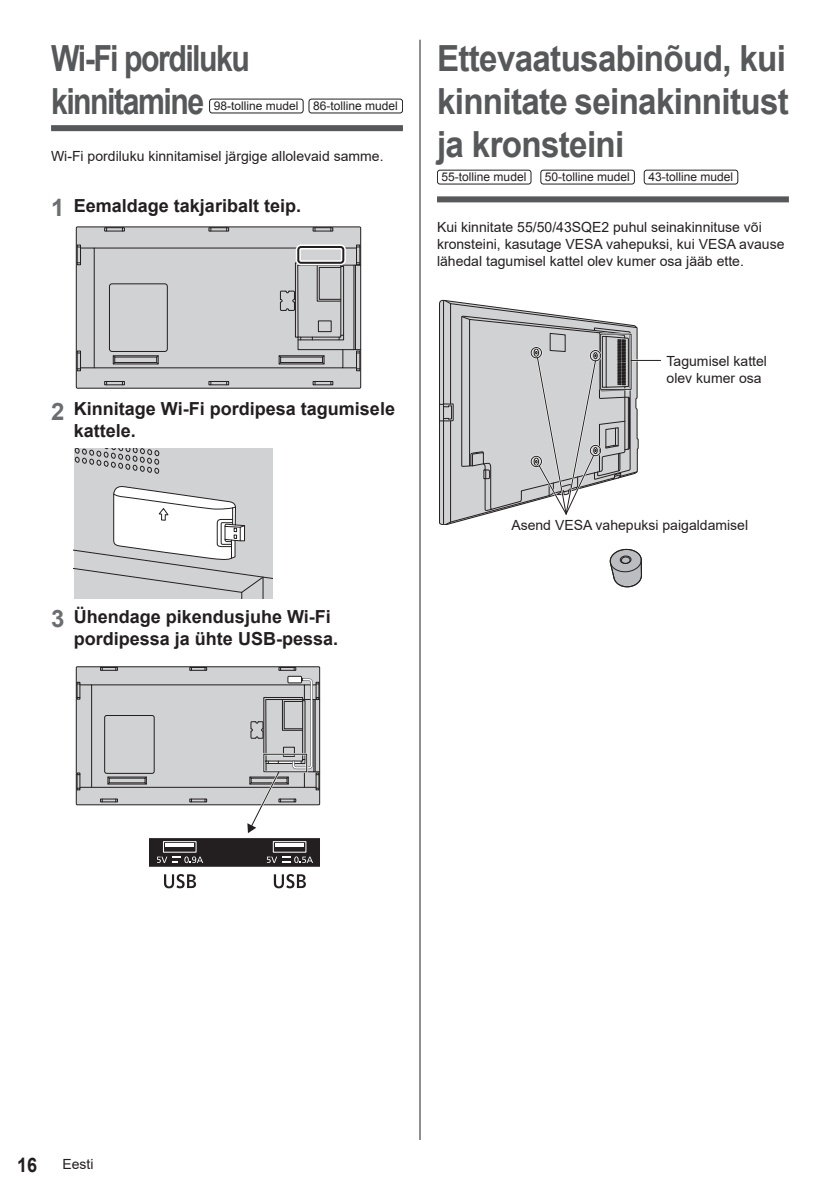
<style>
.page{position:relative;width:840px;height:1191px;background:#fff}
.page>*{position:absolute;margin:0;border:0;box-sizing:border-box;transform-origin:0 0}
.t1{font:700 36px/43.2px "Arial";letter-spacing:-.02em;color:#57585a;text-align:justify;scale:.92 1}
.t2{font:700 36px/43.2px "Arial";letter-spacing:-.05em;color:#57585a;scale:.84 1}
.t3{font:700 20px "Arial";color:#231f20;scale:.9 1}
.t4{font:700 18px/21.6px "Arial";color:#231f20}
.t5{font:14px/16.8px "Arial";color:#231f20}
.t6{font:12px "Arial";color:#231f20}
.s1{font-size:24px;color:#6c6d70}
</style>
<div class="page">
<hr style="left:419px;top:40px;width:1px;height:1100px;background:#231f20">
<div style="left:51px;top:125px;width:352px;height:6px;background:#57585a"></div>
<div style="left:209px;top:99px;width:94px;height:14px;border:1px solid #231f20;border-radius:3px"></div>
<div style="left:308px;top:99px;width:95px;height:14px;border:1px solid #231f20;border-radius:3px"></div>
<div style="left:76px;top:227px;width:284px;height:161px;background:#d1d2d4"></div>
<div style="left:313px;top:381px;width:20px;height:4px;border:1px solid #231f20"></div>
<div style="left:208px;top:381px;width:21px;height:4px;border:1px solid #231f20"></div>
<div style="left:104px;top:381px;width:20px;height:4px;border:1px solid #231f20"></div>
<div style="left:77px;top:245px;width:4px;height:20px;border:1px solid #231f20"></div>
<div style="left:77px;top:351px;width:4px;height:20px;border:1px solid #231f20"></div>
<div style="left:356px;top:245px;width:4px;height:20px;border:1px solid #231f20"></div>
<div style="left:356px;top:351px;width:4px;height:20px;border:1px solid #231f20"></div>
<div style="left:76px;top:226px;width:285px;height:163px;border:1px solid #231f20"></div>
<svg style="left:77px;top:247px;width:284px;height:122px"></svg>
<div style="left:295px;top:244px;width:50px;height:21px;border:5px solid #fff;border-radius:3px"></div>
<div style="left:297px;top:246px;width:47px;height:18px;border:2px solid #231f20;border-radius:3px"></div>
<div style="left:74px;top:448px;width:198px;height:150px;background:#d1d2d4"></div>
<svg style="left:75px;top:448px;width:84px;height:26px"></svg>
<svg style="left:74px;top:486px;width:198px;height:112px"></svg>
<div style="left:76px;top:667px;width:243px;height:138px;background:#d1d2d4"></div>
<div style="left:287px;top:676px;width:14px;height:7px;border:1px solid #231f20"></div>
<svg style="left:77px;top:678px;width:243px;height:211px"></svg>
<div style="left:437px;top:196px;width:351px;height:6px;background:#57585a"></div>
<div style="left:437px;top:170px;width:94px;height:14px;border:1px solid #231f20;border-radius:3px"></div>
<div style="left:540px;top:170px;width:94px;height:14px;border:1px solid #231f20;border-radius:3px"></div>
<div style="left:643px;top:170px;width:94px;height:14px;border:1px solid #231f20;border-radius:3px"></div>
<hr style="left:630px;top:360px;width:30px;height:1px;background:#231f20">
<svg style="left:439px;top:300px;width:198px;height:224px;background:#b6b6b7"></svg>
<svg style="left:609px;top:548px;width:33px;height:40px"></svg>
<h1 class="t2" style="left:51px;top:37px;width:238px">Wi-Fi pordiluku kinnitamine</h1>
<p class="t6" style="left:213px;top:98px;width:186px">98-tolline mudel 86-tolline mudel</p>
<p class="t5" style="left:51px;top:148px;width:334px">Wi-Fi pordiluku kinnitamisel järgige allolevaid samme.</p>
<p class="t4" style="left:51px;top:195px;width:251px"><span class="s1">1</span> Eemaldage takjaribalt teip.</p>
<p class="t4" style="left:74px;top:398px;width:322px;text-indent:-23px"><span class="s1">2</span> Kinnitage Wi-Fi pordipesa tagumisele kattele.</p>
<p class="t4" style="left:74px;top:606px;width:266px;text-indent:-23px"><span class="s1">3</span> Ühendage pikendusjuhe Wi-Fi pordipessa ja ühte USB-pessa.</p>
<h1 class="t1" style="left:437px;top:37px;width:384px">Ettevaatusabinõud, kui kinnitate seinakinnitust ja kronsteini</h1>
<p class="t6" style="left:441px;top:169px;width:86px">55-tolline mudel</p>
<p class="t6" style="left:544px;top:169px;width:86px">50-tolline mudel</p>
<p class="t6" style="left:648px;top:169px;width:86px">43-tolline mudel</p>
<p class="t5" style="left:437px;top:219px;width:349px">Kui kinnitate 55/50/43SQE2 puhul seinakinnituse või kronsteini, kasutage VESA vahepuksi, kui VESA avause lähedal tagumisel kattel olev kumer osa jääb ette.</p>
<p class="t5" style="left:666px;top:352px;width:102px">Tagumisel kattel olev kumer osa</p>
<p class="t5" style="left:511px;top:517px;width:238px">Asend VESA vahepuksi paigaldamisel</p>
<h2 class="t3" style="left:17px;top:1150px;width:24px">16</h2>
<p class="t5" style="left:62px;top:1155px;width:33px">Eesti</p>
</div>
